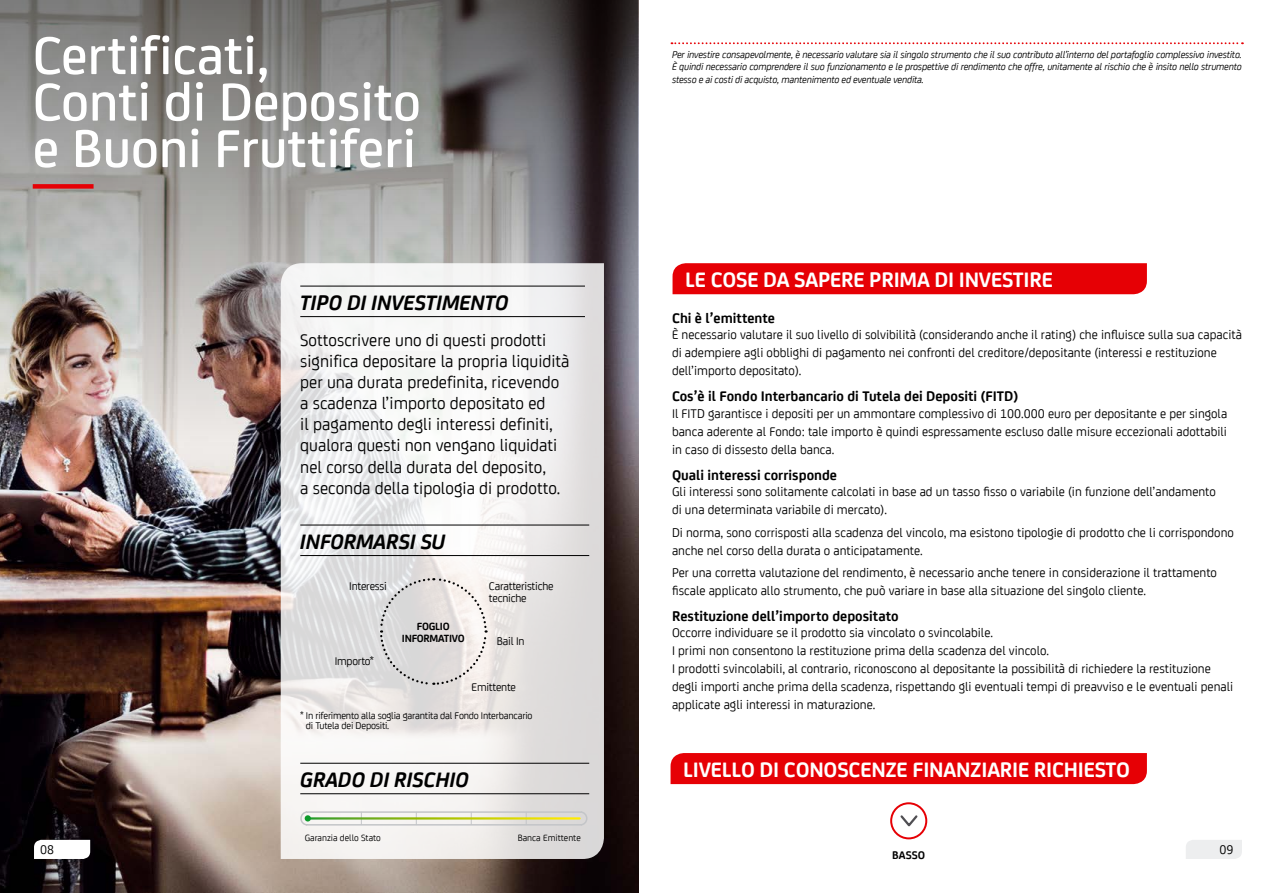
<style>
.page{position:relative;width:1276px;height:893px;background:#fff}
.page>*{position:absolute;margin:0;border:0;box-sizing:border-box;transform-origin:0 0}
.t1{font:500 57px/46.5px "Uni Credit";color:#fff}
.t2{font:700 22.5px "Uni Credit";letter-spacing:-.01em;color:#fff}
.t3{font:italic 700 22.5px "Uni Credit";letter-spacing:-.01em;color:#000}
.t4{font:18px/21px "Uni Credit";color:#000}
.t5{font:700 15px "Uni Credit";color:#000}
.t6{font:13.5px/18px "Uni Credit";color:#000}
.t7{font:12px/12px "Uni Credit";letter-spacing:-.02em;color:#000}
.t8{font:700 11.85px "Uni Credit";color:#000}
.t9{font:700 11.25px/12px "Uni Credit";letter-spacing:-.02em;color:#000;text-align:center}
.t10{font:italic 10.5px/12.8px "Uni Credit";letter-spacing:-.02em;color:#000;text-align:justify}
.t11{font:10.5px/10.5px "Uni Credit";letter-spacing:-.02em;color:#000}
.t12{font:9.75px "Uni Credit";color:#000}
</style>
<div class="page">
<img style="left:0;top:723px;width:638px;height:170px">
<img style="left:0;top:0;width:638px;height:723px">
<svg style="left:1186px;top:840px;width:56px;height:19px"></svg>
<svg style="left:34px;top:840px;width:56px;height:19px"></svg>
<svg style="left:281px;top:263px;width:323px;height:596px"></svg>
<svg style="left:671px;top:42px;width:572px;height:2px"></svg>
<div style="left:890px;top:802px;width:37px;height:37px;border:2px solid #e60005;border-radius:50%"></div>
<svg style="left:900px;top:815px;width:18px;height:12px"></svg>
<div style="left:33px;top:184px;width:61px;height:5px;background:#e60005"></div>
<hr style="left:300px;top:286px;width:285px;height:1px;background:#000">
<hr style="left:300px;top:316px;width:285px;height:1px;background:#000">
<svg style="left:379px;top:577px;width:109px;height:109px"></svg>
<hr style="left:300px;top:525px;width:289px;height:1px;background:#000">
<hr style="left:300px;top:555px;width:289px;height:1px;background:#000">
<div style="left:300px;top:811px;width:287px;height:14px;border:2px solid #c3c5c8;border-radius:6px"></div>
<hr style="left:309px;top:817px;width:270px;height:3px;background:#fff">
<svg style="left:305px;top:815px;width:6px;height:6px"></svg>
<hr style="left:300px;top:763px;width:289px;height:1px;background:#000">
<hr style="left:300px;top:793px;width:289px;height:1px;background:#000">
<div style="left:672px;top:263px;width:475px;height:31px;background:#e60005"></div>
<div style="left:670px;top:753px;width:477px;height:31px;background:#e60005"></div>
<h1 class="t1" style="left:33px;top:28px;width:389px">Certificati,<br>Conti di Deposito e Buoni Fruttiferi</h1>
<h2 class="t3" style="left:300px;top:285px;width:210px">TIPO DI INVESTIMENTO</h2>
<p class="t4" style="left:300px;top:329px;width:271px">Sottoscrivere uno di questi prodotti significa depositare la propria liquidità per una durata predefinita, ricevendo a scadenza l’importo depositato ed<br>il pagamento degli interessi definiti, qualora questi non vengano liquidati nel corso della durata del deposito,<br>a seconda della tipologia di prodotto.</p>
<h2 class="t3" style="left:300px;top:524px;width:147px">INFORMARSI SU</h2>
<p class="t7" style="left:349px;top:579px;width:39px">Interessi</p>
<p class="t7" style="left:335px;top:655px;width:41px">Importo*</p>
<p class="t9" style="left:402px;top:619px;width:64px">FOGLIO<br>INFORMATIVO</p>
<p class="t7" style="left:489px;top:579px;width:66px">Caratteristiche tecniche</p>
<p class="t7" style="left:497px;top:634px;width:29px">Bail In</p>
<p class="t7" style="left:471px;top:681px;width:46px">Emittente</p>
<p class="t11" style="left:306px;top:709px;width:228px;text-indent:-6px">* In riferimento alla soglia garantita dal Fondo Interbancario di Tutela dei Depositi.</p>
<h2 class="t3" style="left:300px;top:763px;width:171px">GRADO DI RISCHIO</h2>
<p class="t12" style="left:305px;top:831px;width:78px">Garanzia dello Stato</p>
<p class="t12" style="left:518px;top:831px;width:65px">Banca Emittente</p>
<p class="t10" style="left:672px;top:47px;width:571px">Per investire consapevolmente, è necessario valutare sia il singolo strumento che il suo contributo all’interno del portafoglio complessivo investito.<br>È quindi necessario comprendere il suo funzionamento e le prospettive di rendimento che offre, unitamente al rischio che è insito nello strumento stesso e ai costi di acquisto, mantenimento ed eventuale vendita.</p>
<h2 class="t2" style="left:685px;top:263px;width:369px">LE COSE DA SAPERE PRIMA DI INVESTIRE</h2>
<p class="t5" style="left:672px;top:306px;width:104px">Chi è l’emittente</p>
<p class="t6" style="left:672px;top:325px;width:571px">È necessario valutare il suo livello di solvibilità (considerando anche il rating) che influisce sulla sua capacità di adempiere agli obblighi di pagamento nei confronti del creditore/depositante (interessi e restituzione dell’importo depositato).</p>
<p class="t5" style="left:672px;top:385px;width:348px">Cos’è il Fondo Interbancario di Tutela dei Depositi (FITD)</p>
<p class="t6" style="left:672px;top:403px;width:557px;text-align:justify">Il FITD garantisce i depositi per un ammontare complessivo di 100.000 euro per depositante e per singola banca aderente al Fondo: tale importo è quindi espressamente escluso dalle misure eccezionali adottabili in caso di dissesto della banca.</p>
<p class="t5" style="left:672px;top:464px;width:166px">Quali interessi corrisponde</p>
<p class="t6" style="left:672px;top:482px;width:545px">Gli interessi sono solitamente calcolati in base ad un tasso fisso o variabile (in funzione dell’andamento di una determinata variabile di mercato).</p>
<p class="t6" style="left:672px;top:522px;width:563px">Di norma, sono corrisposti alla scadenza del vincolo, ma esistono tipologie di prodotto che li corrispondono anche nel corso della durata o anticipatamente.</p>
<p class="t6" style="left:672px;top:562px;width:546px">Per una corretta valutazione del rendimento, è necessario anche tenere in considerazione il trattamento fiscale applicato allo strumento, che può variare in base alla situazione del singolo cliente.</p>
<p class="t5" style="left:672px;top:605px;width:228px">Restituzione dell’importo depositato</p>
<p class="t6" style="left:672px;top:623px;width:563px">Occorre individuare se il prodotto sia vincolato o svincolabile.<br>I primi non consentono la restituzione prima della scadenza del vincolo.<br>I prodotti svincolabili, al contrario, riconoscono al depositante la possibilità di richiedere la restituzione degli importi anche prima della scadenza, rispettando gli eventuali tempi di preavviso e le eventuali penali applicate agli interessi in maturazione.</p>
<h2 class="t2" style="left:683px;top:753px;width:448px">LIVELLO DI CONOSCENZE FINANZIARIE RICHIESTO</h2>
<p class="t6" style="left:40px;top:839px;width:16px">08</p>
<p class="t6" style="left:1219px;top:839px;width:16px">09</p>
<p class="t8" style="left:892px;top:846px;width:35px">BASSO</p>
</div>
